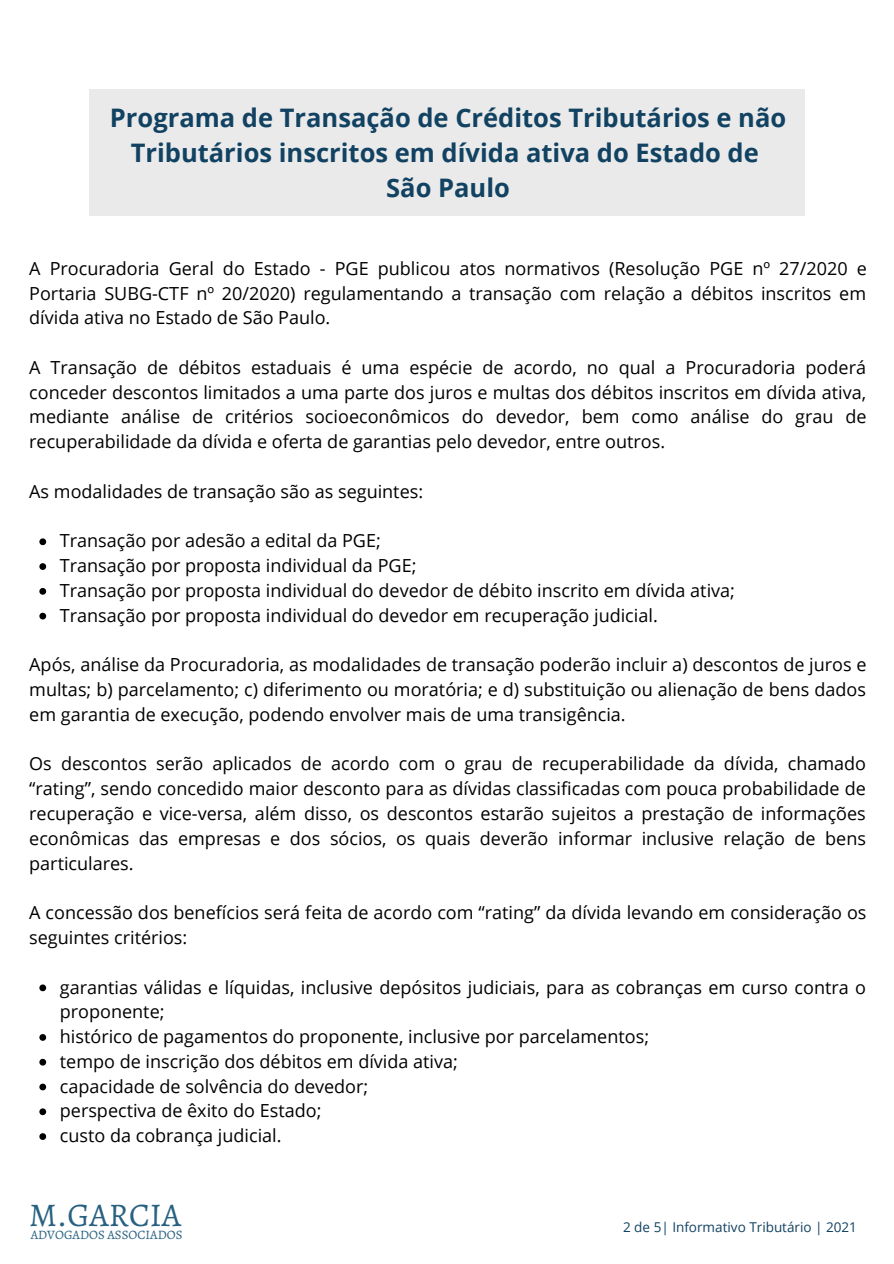
<style>
.page{position:relative;width:894px;height:1264px;background:#fff}
.page>*{position:absolute;margin:0;border:0;box-sizing:border-box;transform-origin:0 0}
.t1{font:33.15px "Alegreya";color:#286181}
.t2{font:700 25.5px "Open Sans";color:#124262}
.t3{font:18px/24.8px "Open Sans";color:#000;text-align:justify}
.t4{font:13.5px "Open Sans";color:#124262}
.t5{font:12.9px "Alegreya";color:#286181}
</style>
<div class="page">
<div style="left:89px;top:89px;width:715px;height:126px;background:#eaeaea"></div>
<svg style="left:39px;top:538px;width:7px;height:7px"></svg>
<svg style="left:39px;top:563px;width:7px;height:7px"></svg>
<svg style="left:39px;top:588px;width:7px;height:6px"></svg>
<svg style="left:39px;top:612px;width:7px;height:7px"></svg>
<svg style="left:39px;top:984px;width:7px;height:7px"></svg>
<svg style="left:39px;top:1034px;width:7px;height:6px"></svg>
<svg style="left:39px;top:1058px;width:7px;height:7px"></svg>
<svg style="left:39px;top:1083px;width:7px;height:7px"></svg>
<svg style="left:39px;top:1108px;width:7px;height:7px"></svg>
<svg style="left:39px;top:1133px;width:7px;height:6px"></svg>
<p class="t2" style="left:110px;top:100px;width:677px">Programa de Transação de Créditos Tributários e não</p>
<p class="t2" style="left:131px;top:135px;width:629px">Tributários inscritos em dívida ativa do Estado de</p>
<p class="t2" style="left:386px;top:170px;width:125px">São Paulo</p>
<p class="t3" style="left:29px;top:255px;width:838px">A Procuradoria Geral do Estado - PGE publicou atos normativos (Resolução PGE nº 27/2020 e Portaria SUBG-CTF nº 20/2020) regulamentando a transação com relação a débitos inscritos em dívida ativa no Estado de São Paulo.</p>
<p class="t3" style="left:29px;top:354px;width:838px">A Transação de débitos estaduais é uma espécie de acordo, no qual a Procuradoria poderá conceder descontos limitados a uma parte dos juros e multas dos débitos inscritos em dívida ativa, mediante análise de critérios socioeconômicos do devedor, bem como análise do grau de recuperabilidade da dívida e oferta de garantias pelo devedor, entre outros.</p>
<p class="t3" style="left:29px;top:478px;width:395px">As modalidades de transação são as seguintes:</p>
<p class="t3" style="left:60px;top:528px;width:322px">Transação por adesão a edital da PGE;</p>
<p class="t3" style="left:60px;top:553px;width:358px">Transação por proposta individual da PGE;</p>
<p class="t3" style="left:60px;top:577px;width:676px">Transação por proposta individual do devedor de débito inscrito em dívida ativa;</p>
<p class="t3" style="left:60px;top:602px;width:599px">Transação por proposta individual do devedor em recuperação judicial.</p>
<p class="t3" style="left:29px;top:652px;width:838px">Após, análise da Procuradoria, as modalidades de transação poderão incluir a) descontos de juros e multas; b) parcelamento; c) diferimento ou moratória; e d) substituição ou alienação de bens dados em garantia de execução, podendo envolver mais de uma transigência.</p>
<p class="t3" style="left:29px;top:751px;width:838px">Os descontos serão aplicados de acordo com o grau de recuperabilidade da dívida, chamado “rating”, sendo concedido maior desconto para as dívidas classificadas com pouca probabilidade de recuperação e vice-versa, além disso, os descontos estarão sujeitos a prestação de informações econômicas das empresas e dos sócios, os quais deverão informar inclusive relação de bens particulares.</p>
<p class="t3" style="left:29px;top:899px;width:838px">A concessão dos benefícios será feita de acordo com “rating” da dívida levando em consideração os seguintes critérios:</p>
<p class="t3" style="left:60px;top:974px;width:807px">garantias válidas e líquidas, inclusive depósitos judiciais, para as cobranças em curso contra o proponente;</p>
<p class="t3" style="left:60px;top:1023px;width:590px">histórico de pagamentos do proponente, inclusive por parcelamentos;</p>
<p class="t3" style="left:60px;top:1048px;width:399px">tempo de inscrição dos débitos em dívida ativa;</p>
<p class="t3" style="left:60px;top:1073px;width:310px">capacidade de solvência do devedor;</p>
<p class="t3" style="left:60px;top:1098px;width:263px">perspectiva de êxito do Estado;</p>
<p class="t3" style="left:60px;top:1122px;width:223px">custo da cobrança judicial.</p>
<p class="t1" style="left:29px;top:1192px;width:153px">M.GARCIA</p>
<p class="t5" style="left:31px;top:1226px;width:153px">ADVOGADOS ASSOCIADOS</p>
<p class="t4" style="left:623px;top:1217px;width:235px">2 de 5| Informativo Tributário | 2021</p>
</div>
